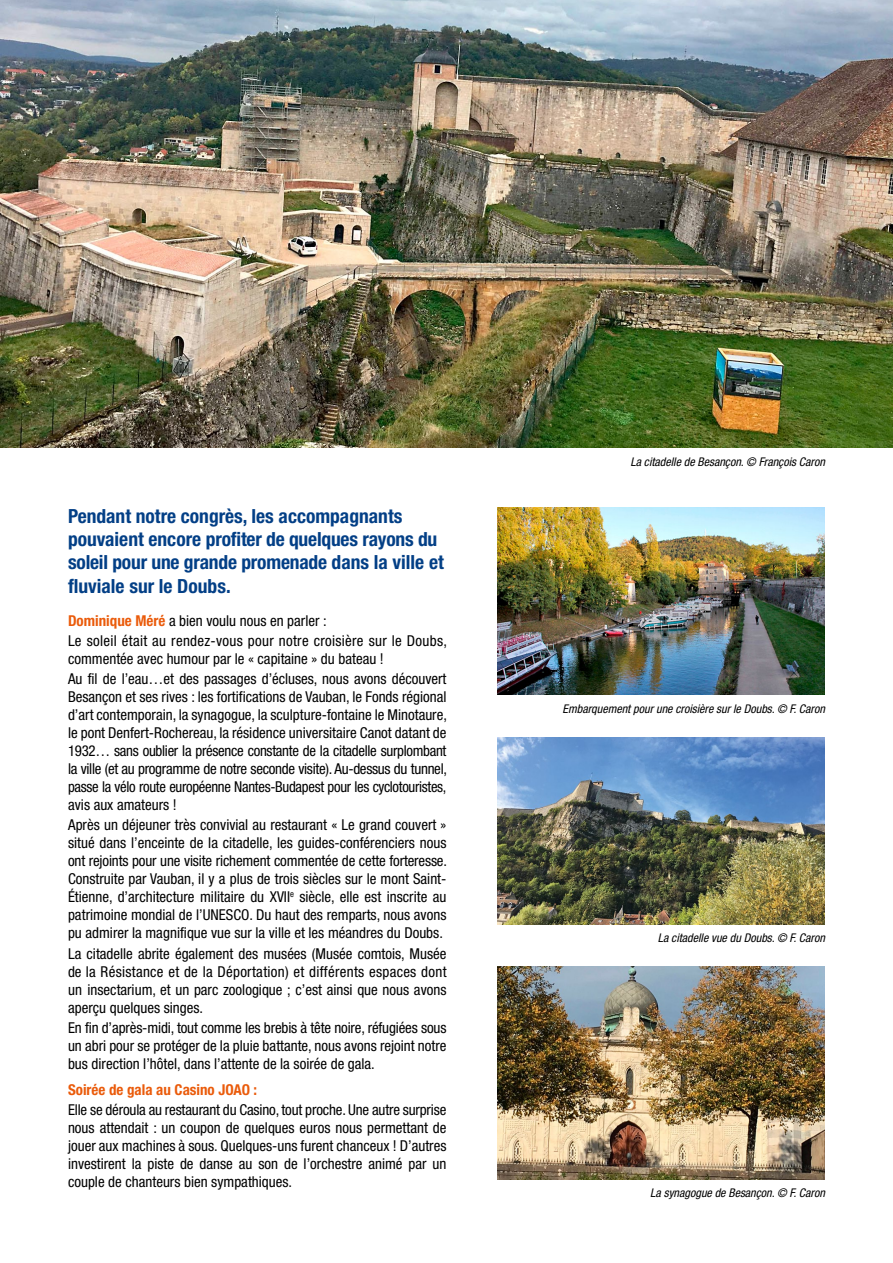
<style>
.page{position:relative;width:893px;height:1263px;background:#fff}
.page>*{position:absolute;margin:0;border:0;box-sizing:border-box;transform-origin:0 0}
.t1{font:700 condensed 19.5px/23.4px "Helvetica Neue LT";color:#033f86}
.t2{font:condensed 15px/18px "Helvetica Neue LT";color:#000;text-align:justify}
.t3{font:condensed 15px/20.1px "Helvetica Neue LT";letter-spacing:.02em;color:#000}
.t4{font:700 condensed 15px "Helvetica Neue LT";color:#ea5b0b}
.t5{font:italic condensed 12px "Helvetica Neue LT";color:#000}
.s1{font-weight:700;color:#ea5b0b}
</style>
<div class="page">
<img style="left:0;top:0;width:893px;height:448px">
<img style="left:497px;top:507px;width:328px;height:187px">
<img style="left:497px;top:737px;width:328px;height:187px">
<img style="left:497px;top:967px;width:328px;height:212px">
<h1 class="t1" style="left:68px;top:504px;width:377px">Pendant notre congrès, les accompagnants pouvaient encore profiter de quelques rayons du soleil pour une grande promenade dans la ville et fluviale sur le Doubs.</h1>
<p class="t3" style="left:68px;top:610px;width:381px"><span class="s1">Dominique Méré</span> a bien voulu nous en parler :<br>Le soleil était au rendez-vous pour notre croisière sur le Doubs,</p>
<p class="t2" style="left:68px;top:649px;width:380px;line-height:20.1px">commentée avec humour par le « capitaine » du bateau !<br>Au fil de l’eau…et des passages d’écluses, nous avons découvert</p>
<p class="t2" style="left:68px;top:688px;width:380px">Besançon et ses rives : les fortifications de Vauban, le Fonds régional d’art contemporain, la synagogue, la sculpture-fontaine le Minotaure, le pont Denfert-Rochereau, la résidence universitaire Canot datant de 1932… sans oublier la présence constante de la citadelle surplombant la ville (et au programme de notre seconde visite). Au-dessus du tunnel, passe la vélo route européenne Nantes-Budapest pour les cyclotouristes, avis aux amateurs !</p>
<p class="t2" style="left:68px;top:816px;width:380px">Après un déjeuner très convivial au restaurant « Le grand couvert » situé dans l’enceinte de la citadelle, les guides-conférenciers nous ont rejoints pour une visite richement commentée de cette forteresse.<br>Construite par Vauban, il y a plus de trois siècles sur le mont Saint-Étienne, d’architecture militaire du XVII<sup>e</sup> siècle, elle est inscrite au patrimoine mondial de l’UNESCO. Du haut des remparts, nous avons pu admirer la magnifique vue sur la ville et les méandres du Doubs.</p>
<p class="t2" style="left:68px;top:944px;width:380px">La citadelle abrite également des musées (Musée comtois, Musée de la Résistance et de la Déportation) et différents espaces dont un insectarium, et un parc zoologique ; c’est ainsi que nous avons aperçu quelques singes.</p>
<p class="t2" style="left:68px;top:1018px;width:380px">En fin d’après-midi, tout comme les brebis à tête noire, réfugiées sous un abri pour se protéger de la pluie battante, nous avons rejoint notre bus direction l’hôtel, dans l’attente de la soirée de gala.</p>
<p class="t4" style="left:68px;top:1081px;width:191px">Soirée de gala au Casino JOAO :</p>
<p class="t2" style="left:68px;top:1101px;width:380px">Elle se déroula au restaurant du Casino, tout proche. Une autre surprise nous attendait : un coupon de quelques euros nous permettant de jouer aux machines à sous. Quelques-uns furent chanceux ! D’autres investirent la piste de danse au son de l’orchestre animé par un couple de chanteurs bien sympathiques.</p>
<p class="t5" style="left:630px;top:455px;width:196px">La citadelle de Besançon. © François Caron</p>
<p class="t5" style="left:563px;top:701px;width:264px">Embarquement pour une croisière sur le Doubs. © F. Caron</p>
<p class="t5" style="left:658px;top:931px;width:169px">La citadelle vue du Doubs. © F. Caron</p>
<p class="t5" style="left:650px;top:1186px;width:176px">La synagogue de Besançon. © F. Caron</p>
</div>
